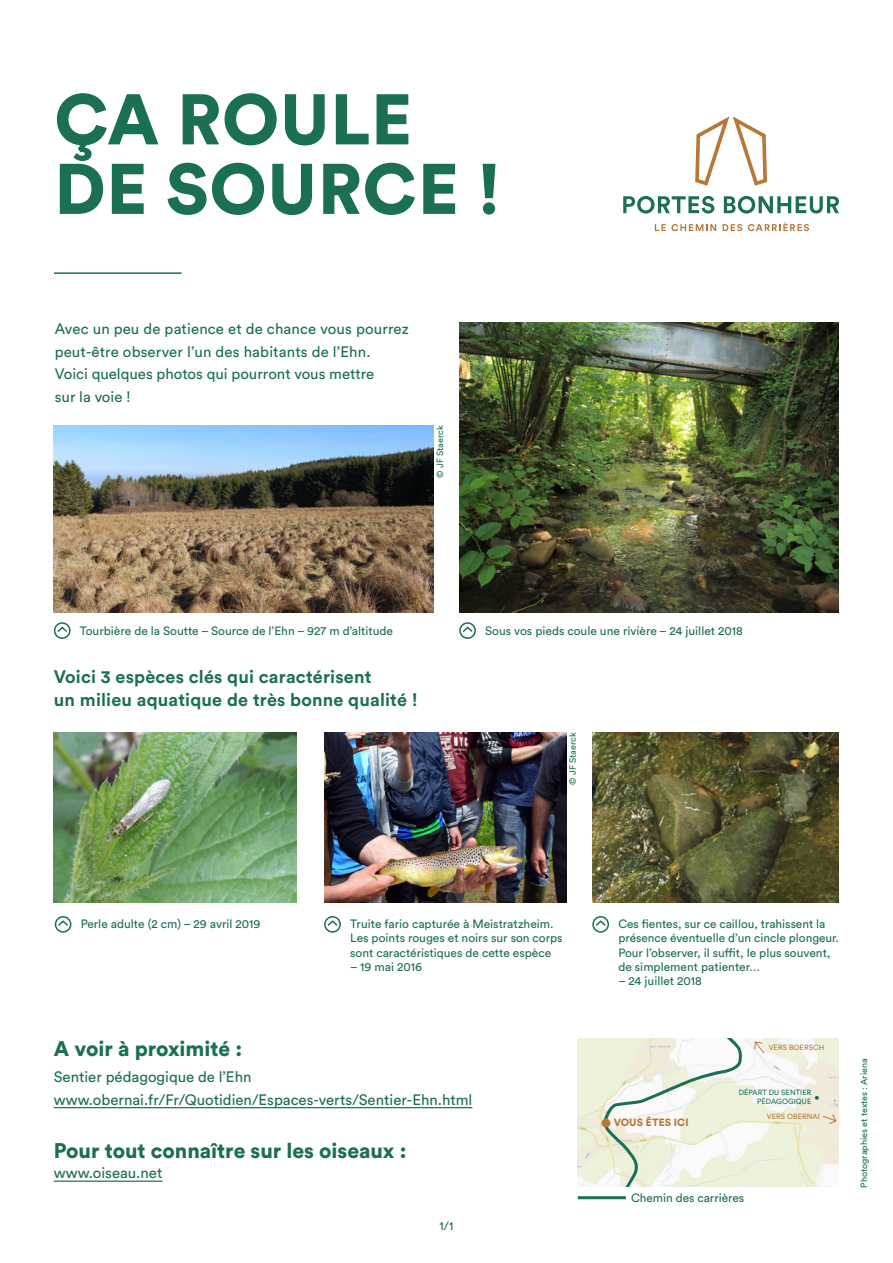
<style>
.page{position:relative;width:893px;height:1263px;background:#fff}
.page>*{position:absolute;margin:0;border:0;box-sizing:border-box;transform-origin:0 0}
.t1{font:900 70.65px/69.6px "Circular Std";letter-spacing:.01em;color:#1b6f53}
.t2{font:900 21px "Circular Std";color:#1b6f53}
.t3{font:700 18px/22.5px "Circular Std";letter-spacing:.01em;color:#1b6f53}
.t4{font:15px/22.5px "Circular Std";color:#1b6f53}
.t5{font:12px/14.4px "Circular Std";color:#1b6f53}
.t6{font:900 10.5px "Circular Std";letter-spacing:.01em;color:#b97737}
.t7{font:9px "Circular Std";color:#1b6f53}
.t8{font:7.5px/9px "Circular Std";letter-spacing:.01em;color:#1b6f53;text-align:right}
.t9{font:7.5px "Circular Std";letter-spacing:.01em;color:#b97737}
</style>
<div class="page">
<hr style="left:54px;top:272px;width:128px;height:2px;background:#1b6f53">
<svg style="left:695px;top:116px;width:72px;height:70px"></svg>
<svg style="left:623px;top:196px;width:216px;height:18px"></svg>
<svg style="left:655px;top:224px;width:61px;height:7px"></svg>
<svg style="left:722px;top:224px;width:20px;height:7px"></svg>
<svg style="left:748px;top:222px;width:61px;height:9px"></svg>
<img style="left:54px;top:426px;width:380px;height:187px">
<img style="left:459px;top:322px;width:380px;height:291px">
<img style="left:54px;top:732px;width:242px;height:170px">
<img style="left:324px;top:732px;width:243px;height:170px">
<img style="left:592px;top:732px;width:247px;height:170px">
<svg style="left:57px;top:625px;width:11px;height:7px"></svg>
<div style="left:54px;top:622px;width:17px;height:17px;border:2px solid #1b6f53;border-radius:50%"></div>
<svg style="left:462px;top:625px;width:11px;height:7px"></svg>
<div style="left:459px;top:622px;width:17px;height:17px;border:2px solid #1b6f53;border-radius:50%"></div>
<svg style="left:58px;top:919px;width:12px;height:7px"></svg>
<div style="left:55px;top:916px;width:16px;height:17px;border:2px solid #1b6f53;border-radius:50%"></div>
<svg style="left:327px;top:919px;width:11px;height:7px"></svg>
<div style="left:324px;top:916px;width:17px;height:17px;border:2px solid #1b6f53;border-radius:50%"></div>
<svg style="left:595px;top:919px;width:11px;height:7px"></svg>
<div style="left:592px;top:916px;width:17px;height:17px;border:2px solid #1b6f53;border-radius:50%"></div>
<hr style="left:54px;top:1107px;width:418px;height:1px;background:#1b6f53">
<hr style="left:54px;top:1180px;width:108px;height:2px;background:#1b6f53">
<img style="left:577px;top:1039px;width:262px;height:147px">
<svg style="left:603px;top:1039px;width:141px;height:147px"></svg>
<div style="left:601px;top:1119px;width:9px;height:8px;background:#b97737;border-radius:50%"></div>
<svg style="left:815px;top:1096px;width:4px;height:4px"></svg>
<svg style="left:754px;top:1041px;width:11px;height:13px"></svg>
<svg style="left:822px;top:1113px;width:15px;height:11px"></svg>
<hr style="left:578px;top:1196px;width:48px;height:3px;background:#1b6f53">
<p class="t1" style="left:54px;top:83px;width:448px">ÇA ROULE<br>DE SOURCE !</p>
<p class="t4" style="left:55px;top:318px;width:356px">Avec un peu de patience et de chance vous pourrez peut-être observer l’un des habitants de l’Ehn.<br>Voici quelques photos qui pourront vous mettre<br>sur la voie !</p>
<p class="t7" style="left:434px;top:478px;width:54px;rotate:-90deg">© JF Staerck</p>
<p class="t5" style="left:80px;top:623px;width:315px">Tourbière de la Soutte – Source de l’Ehn – 927 m d’altitude</p>
<p class="t5" style="left:485px;top:623px;width:259px">Sous vos pieds coule une rivière – 24 juillet 2018</p>
<p class="t3" style="left:54px;top:665px;width:365px">Voici 3 espèces clés qui caractérisent<br>un milieu aquatique de très bonne qualité !</p>
<p class="t7" style="left:567px;top:785px;width:54px;rotate:-90deg">© JF Staerck</p>
<p class="t5" style="left:81px;top:916px;width:181px">Perle adulte (2 cm) – 29 avril 2019</p>
<p class="t5" style="left:350px;top:916px;width:214px">Truite fario capturée à Meistratzheim.<br>Les points rouges et noirs sur son corps sont caractéristiques de cette espèce</p>
<p class="t5" style="left:350px;top:959px;width:73px">– 19 mai 2016</p>
<p class="t2" style="left:54px;top:1034px;width:190px">A voir à proximité :</p>
<p class="t4" style="left:54px;top:1065px;width:199px">Sentier pédagogique de l’Ehn</p>
<p class="t4" style="left:54px;top:1088px;width:420px">www.obernai.fr/Fr/Quotidien/Espaces-verts/Sentier-Ehn.html</p>
<p class="t2" style="left:54px;top:1136px;width:354px">Pour tout connaître sur les oiseaux :</p>
<p class="t4" style="left:54px;top:1161px;width:110px">www.oiseau.net</p>
<p class="t5" style="left:440px;top:1218px;width:15px">1/1</p>
<p class="t5" style="left:618px;top:916px;width:222px">Ces fientes, sur ce caillou, trahissent la présence éventuelle d’un cincle plongeur.</p>
<p class="t5" style="left:618px;top:945px;width:214px">Pour l’observer, il suffit, le plus souvent, de simplement patienter…</p>
<p class="t5" style="left:618px;top:974px;width:85px">– 24 juillet 2018</p>
<p class="t9" style="left:769px;top:1043px;width:57px">VERS BOERSCH</p>
<p class="t6" style="left:614px;top:1115px;width:76px">VOUS ÊTES ICI</p>
<p class="t8" style="left:739px;top:1088px;width:74px">DÉPART DU SENTIER<br>PÉDAGOGIQUE</p>
<p class="t9" style="left:767px;top:1111px;width:55px">VERS OBERNAI</p>
<p class="t5" style="left:631px;top:1190px;width:115px">Chemin des carrières</p>
<p class="t7" style="left:858px;top:1187px;width:131px;rotate:-90deg">Photographies et textes : Ariena</p>
</div>
